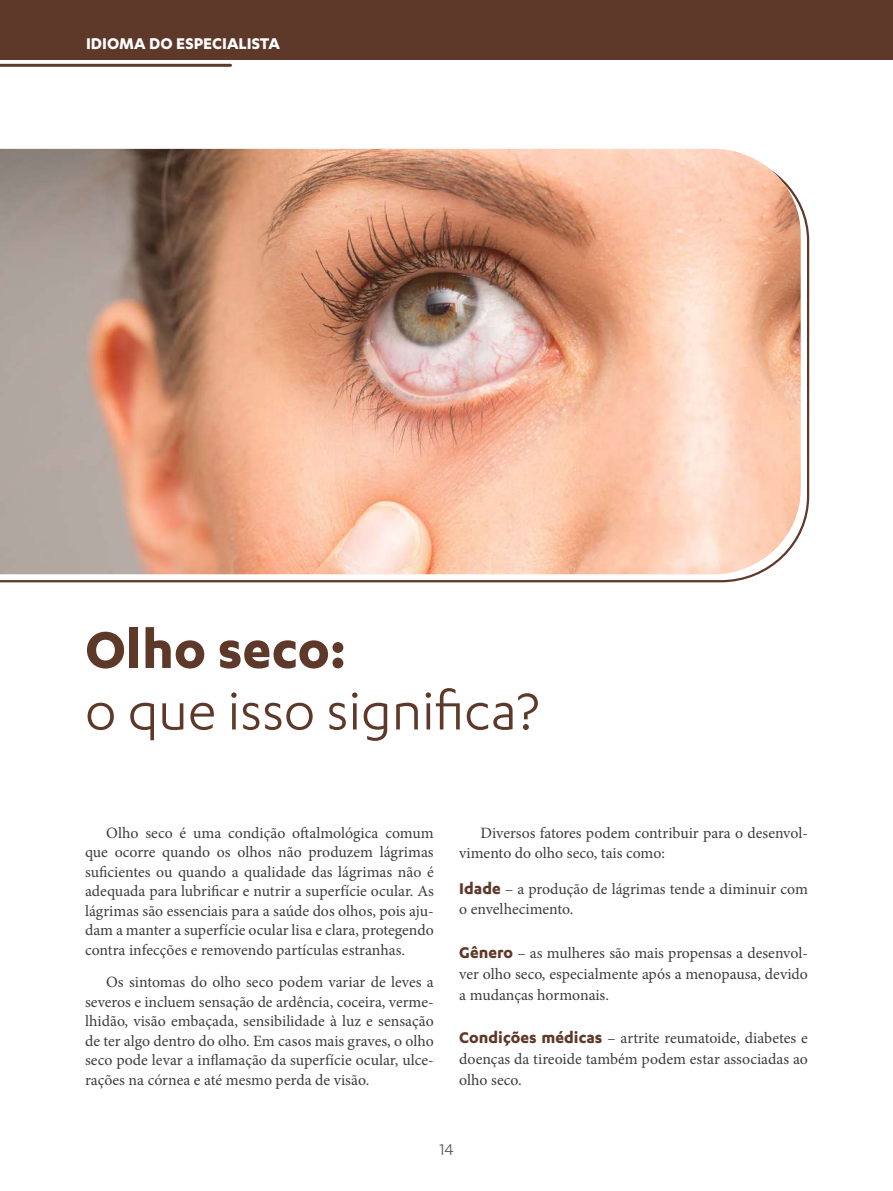
<style>
.page{position:relative;width:893px;height:1191px;background:#fff}
.page>*{position:absolute;margin:0;border:0;box-sizing:border-box;transform-origin:0 0}
.t1{font:60px "Karbon";color:#5e3929}
.t2{font:700 60px "Karbon";color:#5e3929}
.t3{font:700 18px "Karbon";color:#fff}
.t4{font:18px "Karbon";color:#575756}
.t5{font:15.75px/19.5px "Minion Pro";color:#3c3c3b;text-align:justify}
.s1{font-family:"Karbon";font-weight:700;font-size:18px;color:#5e3929}
</style>
<div class="page">
<svg style="left:0;top:205px;width:810px;height:378px"></svg>
<img style="left:0;top:149px;width:801px;height:425px">
<div style="left:0;top:0;width:893px;height:60px;background:#5e3929"></div>
<hr style="left:0;top:64px;width:231px;height:3px;background:#5e3929">
<p class="t3" style="left:86px;top:33px;width:195px">IDIOMA DO ESPECIALISTA</p>
<h1 class="t2" style="left:85px;top:615px;width:263px">Olho seco:</h1>
<h1 class="t1" style="left:85px;top:678px;width:456px">o que isso significa?</h1>
<p class="t5" style="left:85px;top:823px;width:350px;text-indent:21px">Olho seco é uma condição oftalmológica comum que ocorre quando os olhos não produzem lágrimas suficientes ou quando a qualidade das lágrimas não é adequada para lubrificar e nutrir a superfície ocular. As lágrimas são essenciais para a saúde dos olhos, pois aju&shy;dam a manter a superfície ocular lisa e clara, protegendo contra infecções e removendo partículas estranhas.</p>
<p class="t5" style="left:85px;top:972px;width:350px;text-indent:21px">Os sintomas do olho seco podem variar de leves a severos e incluem sensação de ardência, coceira, verme&shy;lhidão, visão embaçada, sensibilidade à luz e sensação de ter algo dentro do olho. Em casos mais graves, o olho seco pode levar a inflamação da superfície ocular, ulce&shy;rações na córnea e até mesmo perda de visão.</p>
<p class="t5" style="left:459px;top:822px;width:350px;line-height:20.5px;text-indent:21px">Diversos fatores podem contribuir para o desenvol&shy;vimento do olho seco, tais como:</p>
<p class="t5" style="left:459px;top:878px;width:350px;line-height:20.5px"><span class="s1">Idade</span> – a produção de lágrimas tende a diminuir com o envelhecimento.</p>
<p class="t5" style="left:459px;top:943px;width:350px;line-height:20.5px"><span class="s1">Gênero</span> – as mulheres são mais propensas a desenvol&shy;ver olho seco, especialmente após a menopausa, devido a mudanças hormonais.</p>
<p class="t5" style="left:459px;top:1028px;width:350px;line-height:20.5px"><span class="s1">Condições médicas</span> – artrite reumatoide, diabetes e doenças da tireoide também podem estar associadas ao olho seco.</p>
<p class="t4" style="left:439px;top:1139px;width:16px">14</p>
</div>
